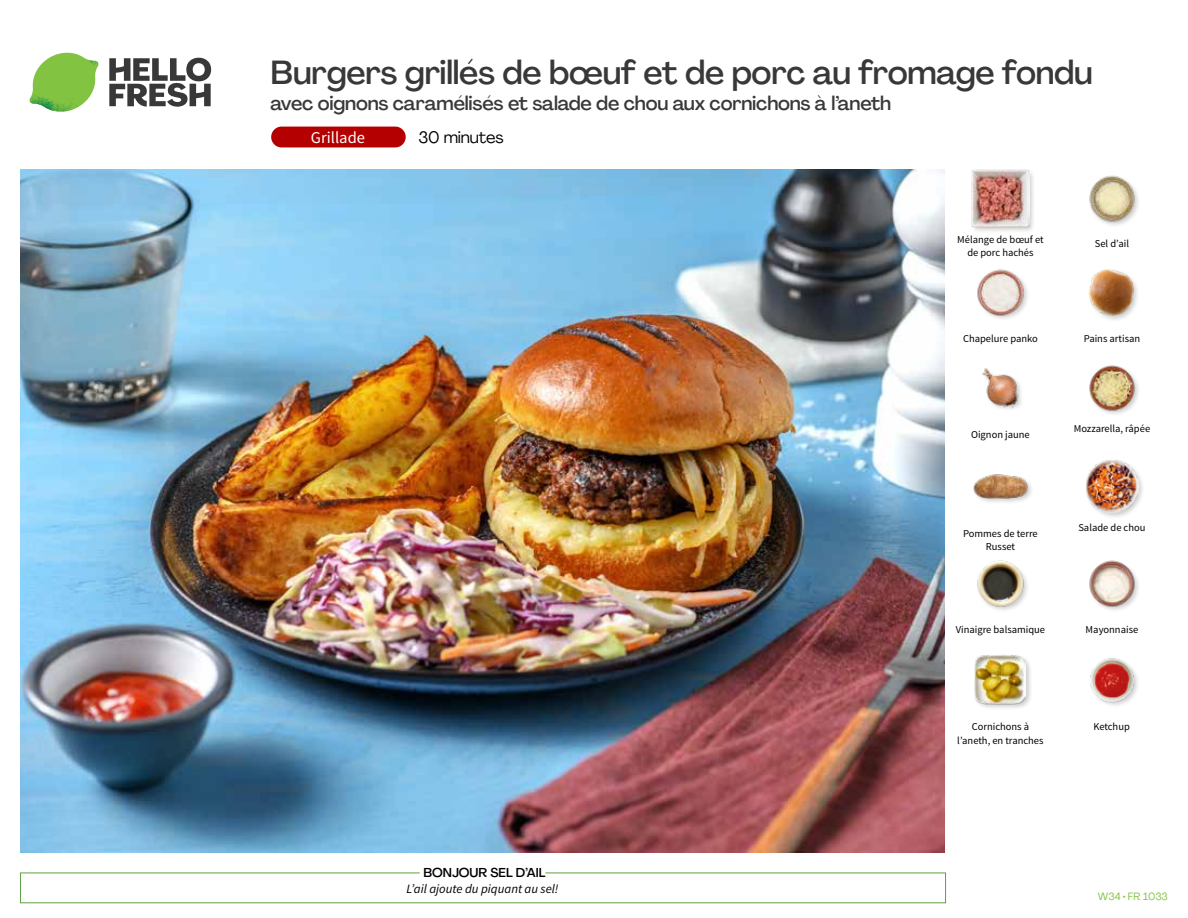
<style>
.page{position:relative;width:1188px;height:918px;background:#fff}
.page>*{position:absolute;margin:0;border:0;box-sizing:border-box;transform-origin:0 0}
.t1{font:500 33px "Agrandir";letter-spacing:-.01em;color:#383839}
.t2{font:500 19.5px "Agrandir";letter-spacing:-.01em;color:#383839}
.t3{font:16.5px "Agrandir";letter-spacing:-.01em;color:#000}
.t4{font:16.5px "Source Sans Pro";color:#fff}
.t5{font:italic 12.75px "Source Sans Pro";color:#000}
.t6{font:500 12.75px "Agrandir";color:#000}
.t7{font:10.5px/13.5px "Source Sans Pro";color:#000;text-align:center}
.t8{font:10.5px "Agrandir";color:#82c341}
</style>
<div class="page">
<svg style="left:109px;top:57px;width:102px;height:50px"></svg>
<svg style="left:34px;top:53px;width:62px;height:40px"></svg>
<img style="left:67px;top:53px;width:32px;height:26px">
<img style="left:33px;top:75px;width:59px;height:11px">
<img style="left:29px;top:79px;width:61px;height:33px">
<img style="left:65px;top:86px;width:27px;height:25px">
<div style="left:20px;top:873px;width:926px;height:30px;border:1px solid #609f43"></div>
<div style="left:420px;top:865px;width:125px;height:15px;background:#fff"></div>
<img style="left:21px;top:170px;width:924px;height:682px">
<div style="left:271px;top:127px;width:135px;height:20px;background:#b40000;border-radius:10px"></div>
<div style="left:973px;top:653px;width:60px;height:58px;background:#000;opacity:.2"></div>
<img style="left:975px;top:654px;width:51px;height:51px">
<img style="left:1089px;top:560px;width:50px;height:50px">
<img style="left:977px;top:560px;width:50px;height:50px">
<div style="left:1084px;top:459px;width:61px;height:61px;background:#000;opacity:.2"></div>
<img style="left:1085px;top:460px;width:53px;height:53px">
<div style="left:973px;top:473px;width:61px;height:33px;background:#000;opacity:.2"></div>
<img style="left:973px;top:473px;width:56px;height:28px">
<img style="left:1089px;top:365px;width:50px;height:49px">
<img style="left:982px;top:368px;width:40px;height:41px">
<div style="left:1087px;top:268px;width:53px;height:55px;background:#000;opacity:.2"></div>
<img style="left:1089px;top:269px;width:46px;height:47px">
<img style="left:977px;top:269px;width:51px;height:50px">
<img style="left:1089px;top:175px;width:49px;height:51px">
<div style="left:971px;top:169px;width:65px;height:64px;background:#000;opacity:.2"></div>
<img style="left:972px;top:170px;width:57px;height:57px">
<img style="left:1090px;top:658px;width:48px;height:48px">
<h1 class="t1" style="left:271px;top:52px;width:824px">Burgers grillés de bœuf et de porc au fromage fondu</h1>
<h2 class="t2" style="left:271px;top:91px;width:622px">avec oignons caramélisés et salade de chou aux cornichons à l’aneth</h2>
<h3 class="t4" style="left:311px;top:128px;width:56px">Grillade</h3>
<h3 class="t3" style="left:418px;top:127px;width:87px">30 minutes</h3>
<p class="t6" style="left:423px;top:864px;width:123px">BONJOUR SEL D’AIL</p>
<p class="t5" style="left:407px;top:881px;width:153px">L’ail ajoute du piquant au sel!</p>
<p class="t7" style="left:957px;top:233px;width:88px">Mélange de bœuf et de porc hachés</p>
<p class="t7" style="left:963px;top:332px;width:76px">Chapelure panko</p>
<p class="t7" style="left:1095px;top:237px;width:36px">Sel d’ail</p>
<p class="t7" style="left:1084px;top:332px;width:58px">Pains artisan</p>
<p class="t7" style="left:971px;top:428px;width:60px">Oignon jaune</p>
<p class="t7" style="left:1074px;top:422px;width:78px">Mozzarella, râpée</p>
<p class="t7" style="left:963px;top:527px;width:76px">Pommes de terre<br>Russet</p>
<p class="t7" style="left:956px;top:623px;width:91px">Vinaigre balsamique</p>
<p class="t7" style="left:1078px;top:521px;width:69px">Salade de chou</p>
<p class="t7" style="left:1086px;top:623px;width:54px">Mayonnaise</p>
<p class="t7" style="left:957px;top:720px;width:88px">Cornichons à l’aneth, en tranches</p>
<p class="t7" style="left:1093px;top:720px;width:38px">Ketchup</p>
<p class="t8" style="left:1098px;top:890px;width:72px">W34 • FR 1033</p>
</div>
